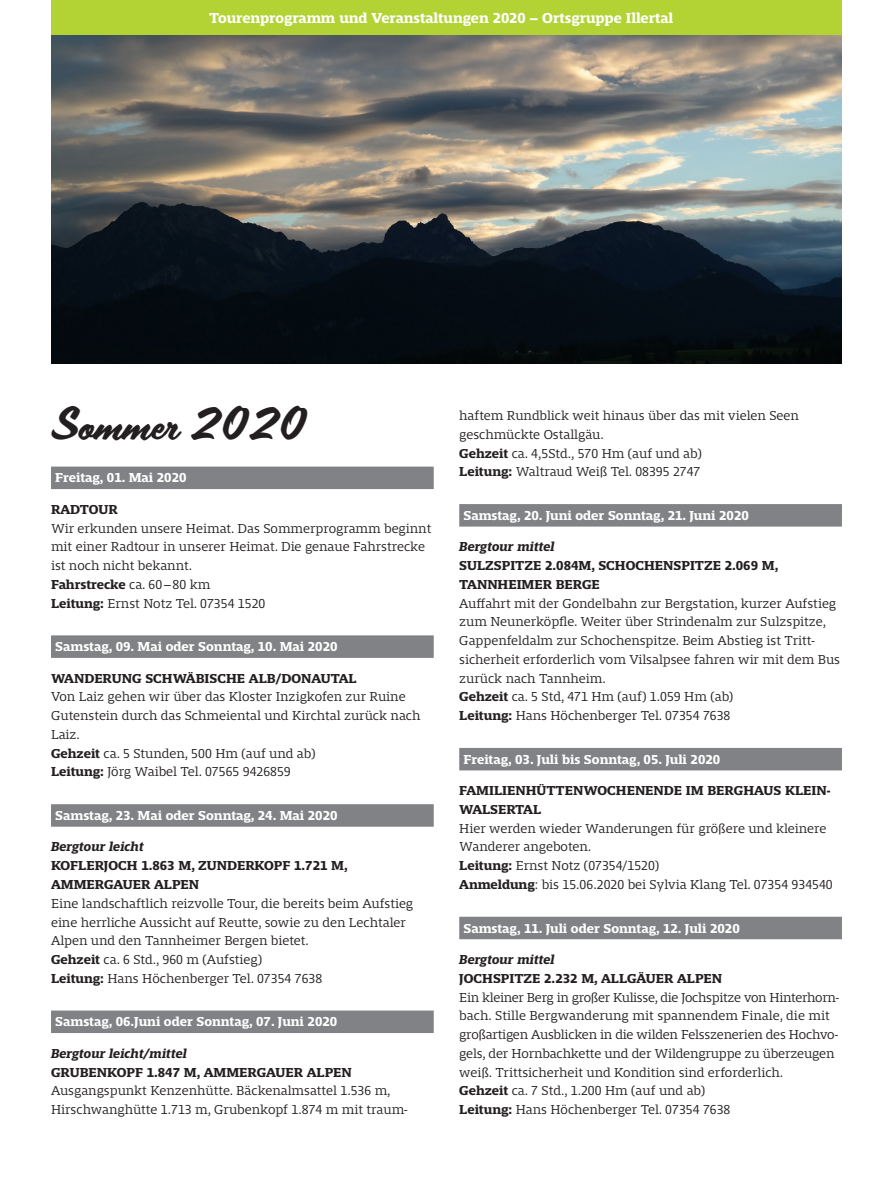
<style>
.page{position:relative;width:893px;height:1191px;background:#fff}
.page>*{position:absolute;margin:0;border:0;box-sizing:border-box;transform-origin:0 0}
.t1{font:40.5px "Scriptorama JF Tradeshow";color:#231f20}
.t2{font:700 15px "Mislab Std";color:#fff}
.t3{font:300 13.5px/18.8px "Mislab Std";color:#231f20}
.t4{font:700 13.5px/18.8px "Mislab Std";color:#231f20}
.t5{font:700 13.5px "Mislab Std";color:#fff}
.t6{font:italic 700 13.5px "Mislab Std";color:#231f20}
.s1{font-weight:700}
</style>
<div class="page">
<img style="left:51px;top:34px;width:791px;height:330px">
<div style="left:51px;top:0;width:791px;height:34px;background:#b3d234"></div>
<div style="left:51px;top:466px;width:383px;height:23px;background:#808285"></div>
<div style="left:51px;top:635px;width:383px;height:23px;background:#808285"></div>
<div style="left:51px;top:804px;width:383px;height:22px;background:#808285"></div>
<div style="left:51px;top:1010px;width:383px;height:23px;background:#808285"></div>
<div style="left:459px;top:504px;width:383px;height:22px;background:#808285"></div>
<div style="left:459px;top:748px;width:383px;height:22px;background:#808285"></div>
<div style="left:459px;top:916px;width:383px;height:23px;background:#808285"></div>
<p class="t2" style="left:209px;top:10px;width:465px">Tourenprogramm und Veranstaltungen 2020 – Ortsgruppe Illertal</p>
<h1 class="t1" style="left:51px;top:396px;width:259px">Sommer 2020</h1>
<p class="t5" style="left:55px;top:471px;width:133px">Freitag, 01. Mai 2020</p>
<p class="t4" style="left:51px;top:500px;width:68px">RADTOUR</p>
<p class="t3" style="left:51px;top:519px;width:382px">Wir erkunden unsere Heimat. Das Sommerprogramm beginnt mit einer Radtour in unserer Heimat. Die genaue Fahrstrecke ist noch nicht bekannt.<br><span class="s1">Fahrstrecke</span> ca. 60–80 km<br><span class="s1">Leitung:</span> Ernst Notz Tel. 07354 1520</p>
<p class="t5" style="left:55px;top:640px;width:284px">Samstag, 09. Mai oder Sonntag, 10. Mai 2020</p>
<p class="t4" style="left:51px;top:669px;width:307px">WANDERUNG SCHWÄBISCHE ALB/DONAUTAL</p>
<p class="t3" style="left:51px;top:687px;width:371px">Von Laiz gehen wir über das Kloster Inzigkofen zur Ruine Gutenstein durch das Schmeiental und Kirchtal zurück nach Laiz.<br><span class="s1">Gehzeit</span> ca. 5 Stunden, 500 Hm (auf und ab)<br><span class="s1">Leitung:</span> Jörg Waibel Tel. 07565 9426859</p>
<p class="t5" style="left:55px;top:808px;width:284px">Samstag, 23. Mai oder Sonntag, 24. Mai 2020</p>
<p class="t6" style="left:51px;top:840px;width:94px">Bergtour leicht</p>
<p class="t4" style="left:51px;top:856px;width:298px">KOFLERJOCH 1.863 M, ZUNDERKOPF 1.721 M,<br>AMMERGAUER ALPEN</p>
<p class="t3" style="left:51px;top:894px;width:364px">Eine landschaftlich reizvolle Tour, die bereits beim Aufstieg eine herrliche Aussicht auf Reutte, sowie zu den Lechtaler Alpen und den Tannheimer Bergen bietet.<br><span class="s1">Gehzeit</span> ca. 6 Std., 960 m (Aufstieg)<br><span class="s1">Leitung:</span> Hans Höchenberger Tel. 07354 7638</p>
<p class="t5" style="left:55px;top:1015px;width:284px">Samstag, 06.Juni oder Sonntag, 07. Juni 2020</p>
<p class="t6" style="left:51px;top:1046px;width:137px">Bergtour leicht/mittel</p>
<p class="t4" style="left:51px;top:1062px;width:302px">GRUBENKOPF 1.847 M, AMMERGAUER ALPEN</p>
<p class="t3" style="left:51px;top:1081px;width:358px">Ausgangspunkt Kenzenhütte. Bäckenalmsattel 1.536 m,<br>Hirschwanghütte 1.713 m, Grubenkopf 1.874 m mit traum-</p>
<p class="t3" style="left:459px;top:406px;width:341px">haftem Rundblick weit hinaus über das mit vielen Seen geschmückte Ostallgäu.<br><span class="s1">Gehzeit</span> ca. 4,5Std., 570 Hm (auf und ab)<br><span class="s1">Leitung:</span> Waltraud Weiß Tel. 08395 2747</p>
<p class="t5" style="left:463px;top:508px;width:287px">Samstag, 20. Juni oder Sonntag, 21. Juni 2020</p>
<p class="t6" style="left:459px;top:540px;width:97px">Bergtour mittel</p>
<p class="t4" style="left:459px;top:556px;width:321px">SULZSPITZE 2.084M, SCHOCHENSPITZE 2.069 M,<br>TANNHEIMER BERGE</p>
<p class="t3" style="left:459px;top:594px;width:382px">Auffahrt mit der Gondelbahn zur Bergstation, kurzer Aufstieg zum Neunerköpfle. Weiter über Strindenalm zur Sulzspitze, Gappenfeldalm zur Schochenspitze. Beim Abstieg ist Tritt&shy;sicherheit erforderlich vom Vilsalpsee fahren wir mit dem Bus zurück nach Tannheim.<br><span class="s1">Gehzeit</span> ca. 5 Std, 471 Hm (auf) 1.059 Hm (ab)<br><span class="s1">Leitung:</span> Hans Höchenberger Tel. 07354 7638</p>
<p class="t5" style="left:463px;top:752px;width:258px">Freitag, 03. Juli bis Sonntag, 05. Juli 2020</p>
<p class="t4" style="left:459px;top:781px;width:373px">FAMILIENHÜTTENWOCHENENDE IM BERGHAUS KLEIN-<br>WALSERTAL</p>
<p class="t3" style="left:459px;top:819px;width:375px">Hier werden wieder Wanderungen für größere und kleinere Wanderer angeboten.<br><span class="s1">Leitung:</span> Ernst Notz (07354/1520)<br><span class="s1">Anmeldung</span>: bis 15.06.2020 bei Sylvia Klang Tel. 07354 934540</p>
<p class="t5" style="left:463px;top:921px;width:278px">Samstag, 11. Juli oder Sonntag, 12. Juli 2020</p>
<p class="t6" style="left:459px;top:952px;width:97px">Bergtour mittel</p>
<p class="t4" style="left:459px;top:969px;width:264px">JOCHSPITZE 2.232 M, ALLGÄUER ALPEN</p>
<p class="t3" style="left:459px;top:987px;width:381px">Ein kleiner Berg in großer Kulisse, die Jochspitze von Hinterhorn&shy;bach. Stille Bergwanderung mit spannendem Finale, die mit großartigen Ausblicken in die wilden Felsszenerien des Hochvo&shy;gels, der Hornbachkette und der Wildengruppe zu überzeugen weiß. Trittsicherheit und Kondition sind erforderlich.<br><span class="s1">Gehzeit</span> ca. 7 Std., 1.200 Hm (auf und ab)<br><span class="s1">Leitung:</span> Hans Höchenberger Tel. 07354 7638</p>
</div>
